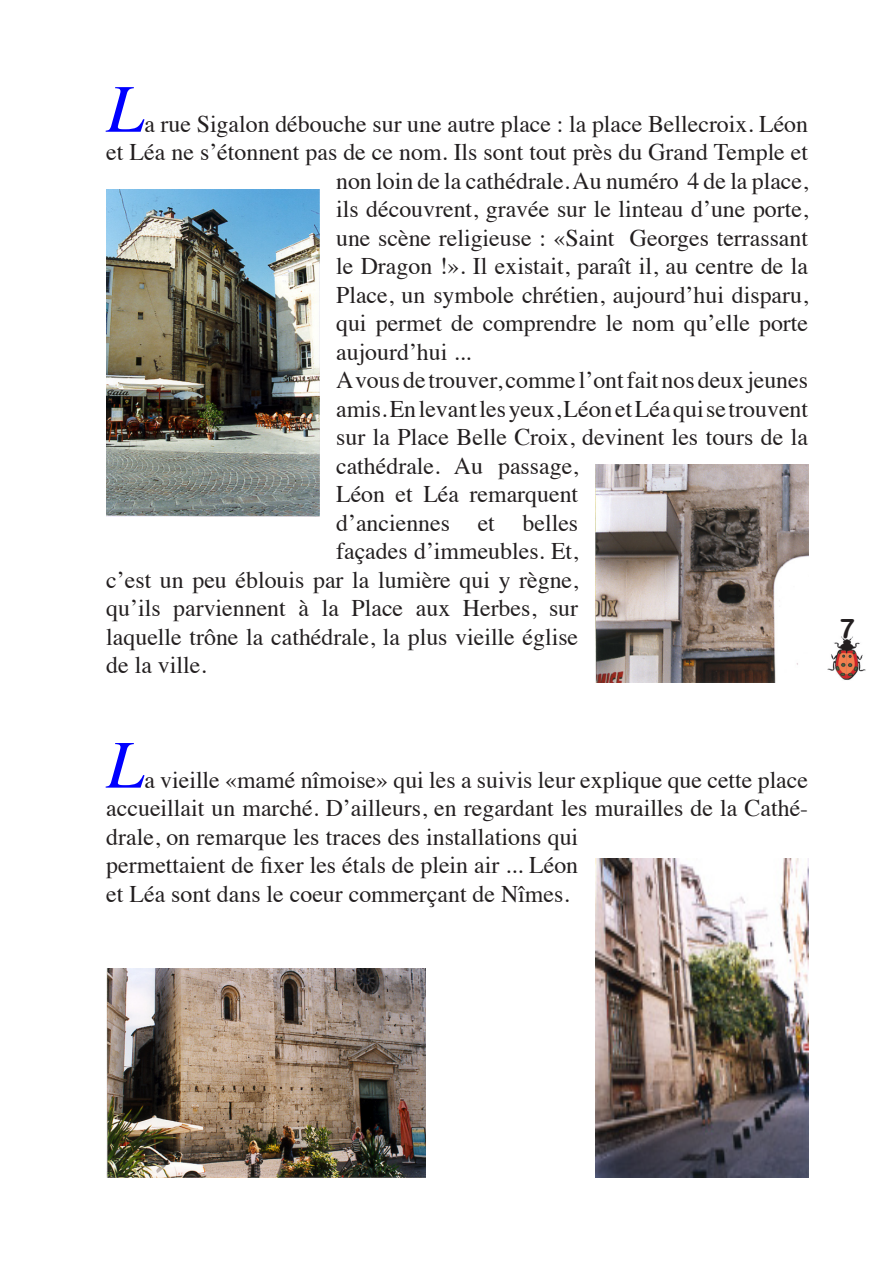
<style>
.page{position:relative;width:893px;height:1263px;background:#fff}
.page>*{position:absolute;margin:0;border:0;box-sizing:border-box;transform-origin:0 0}
.Txt{font:italic 68.4px "Times";color:#00f}
.t1{font:27px "Arial Rounded MT Bold";color:#231f20}
.Txt-2{font:23.85px/28.5px "Times";color:#231f20}
</style>
<div class="page">
<img style="left:827px;top:636px;width:39px;height:44px">
<img style="left:106px;top:190px;width:213px;height:327px">
<img style="left:595px;top:464px;width:213px;height:218px">
<img style="left:106px;top:969px;width:319px;height:209px">
<img style="left:595px;top:859px;width:213px;height:319px">
<p class="Txt" style="left:106px;top:49px;width:40px">L</p>
<p class="Txt-2" style="left:144px;top:107px;width:665px">a rue Sigalon débouche sur une autre place : la place Bellecroix. Léon</p>
<p class="Txt-2" style="left:106px;top:136px;width:703px">et Léa ne s’étonnent pas de ce nom. Ils sont tout près du Grand Temple et</p>
<p class="Txt-2" style="left:336px;top:164px;width:473px">non loin de la cathédrale. Au numéro 4 de la place,</p>
<p class="Txt-2" style="left:336px;top:193px;width:473px">ils découvrent, gravée sur le linteau d’une porte,</p>
<p class="Txt-2" style="left:336px;top:221px;width:473px">une scène religieuse : «Saint Georges terrassant</p>
<p class="Txt-2" style="left:336px;top:250px;width:473px">le Dragon !». Il existait, paraît il, au centre de la</p>
<p class="Txt-2" style="left:336px;top:278px;width:473px">Place, un symbole chrétien, aujourd’hui disparu,</p>
<p class="Txt-2" style="left:336px;top:307px;width:473px">qui permet de comprendre le nom qu’elle porte</p>
<p class="Txt-2" style="left:336px;top:335px;width:137px">aujourd’hui ...</p>
<p class="Txt-2" style="left:336px;top:364px;width:473px">A vous de trouver, comme l’ont fait nos deux jeunes</p>
<p class="Txt-2" style="left:336px;top:392px;width:473px">amis. En levant les yeux, Léon et Léa qui se trouvent</p>
<p class="Txt-2" style="left:336px;top:421px;width:473px">sur la Place Belle Croix, devinent les tours de la</p>
<p class="Txt-2" style="left:336px;top:449px;width:244px">cathédrale. Au passage,</p>
<p class="Txt-2" style="left:336px;top:478px;width:244px">Léon et Léa remarquent</p>
<p class="Txt-2" style="left:336px;top:506px;width:244px">d’anciennes et belles</p>
<p class="Txt-2" style="left:336px;top:535px;width:244px">façades d’immeubles. Et,</p>
<p class="Txt-2" style="left:106px;top:563px;width:473px">c’est un peu éblouis par la lumière qui y règne,</p>
<p class="Txt-2" style="left:106px;top:592px;width:473px">qu’ils parviennent à la Place aux Herbes, sur</p>
<p class="Txt-2" style="left:106px;top:620px;width:473px">laquelle trône la cathédrale, la plus vieille église</p>
<p class="Txt-2" style="left:106px;top:649px;width:102px">de la ville.</p>
<p class="Txt" style="left:106px;top:705px;width:40px">L</p>
<p class="Txt-2" style="left:106px;top:763px;width:703px;text-indent:38px">a vieille «mamé nîmoise» qui les a suivis leur explique que cette place accueillait un marché. D’ailleurs, en regardant les murailles de la Cathé&shy;drale, on remarque les traces des installations qui<br>permettaient de fixer les étals de plein air ... Léon<br>et Léa sont dans le coeur commerçant de Nîmes.</p>
<p class="t1" style="left:839px;top:612px;width:18px">7</p>
</div>
